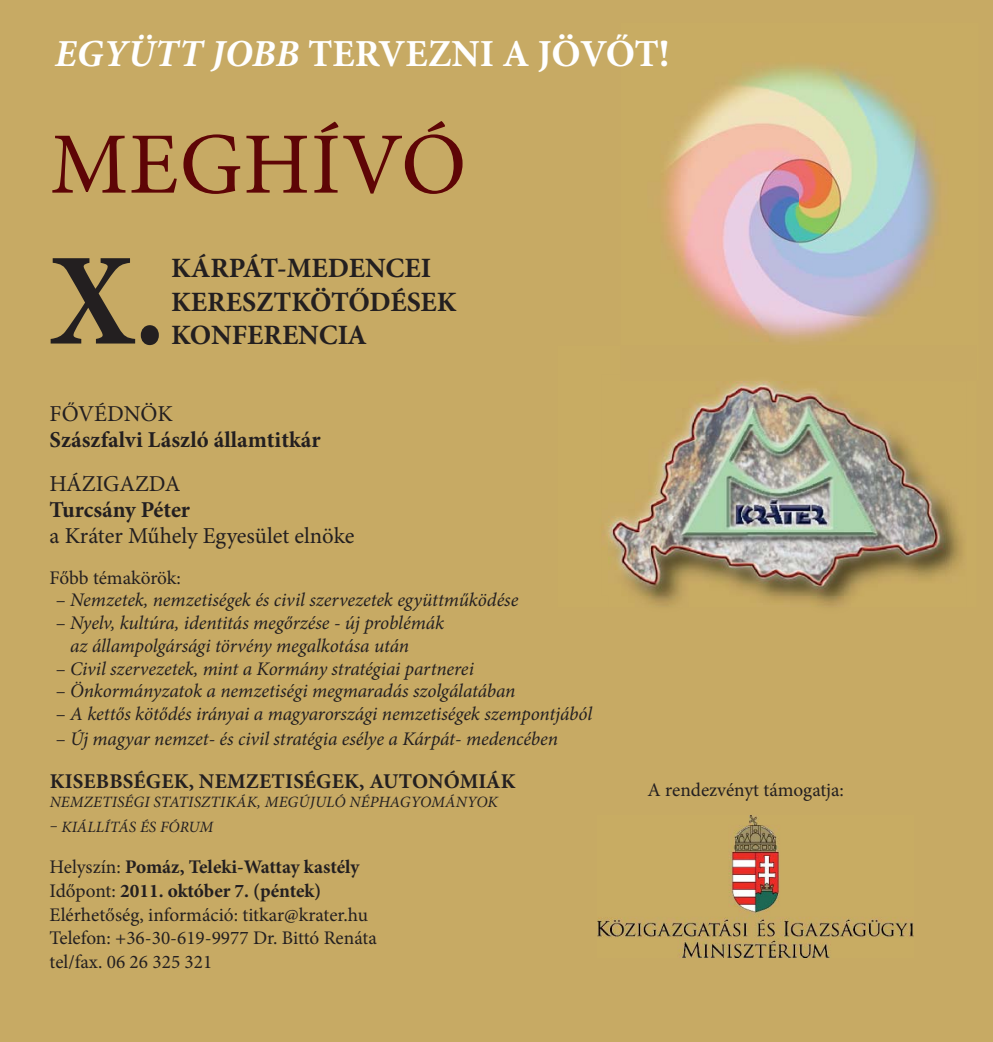
<style>
.page{position:relative;width:993px;height:1042px;background:#fff}
.page>*{position:absolute;margin:0;border:0;box-sizing:border-box;transform-origin:0 0}
.t1{font:700 131.25px "Minion Pro";color:#231f20;scale:.93 1}
.t2{font:87.5px "Minion Pro";letter-spacing:.01em;color:#5e0506}
.t3{font:700 38.15px "Minion Pro";color:#fff}
.t4{font:700 28px/33.6px "Minion Pro";color:#231f20}
.t5{font:22.75px "Minion Pro";color:#231f20}
.t6{font:700 22.75px "Minion Pro";color:#231f20}
.t7{font:700 21px "Minion Pro";letter-spacing:.01em;color:#231f20}
.t8{font:italic 19.25px/22.8px "Minion Pro";letter-spacing:-.005em;color:#231f20}
.t9{font:19.25px/23.6px "Minion Pro";color:#231f20}
.t10{font:italic 15.75px "Minion Pro";letter-spacing:.01em;color:#231f20}
.s1{font-style:italic}
.s2{font-style:normal}
.s3{font-weight:700}
</style>
<div class="page">
<div style="left:0;top:0;width:992px;height:1042px;background:#c7aa64"></div>
<img style="left:664px;top:66px;width:276px;height:195px">
<img style="left:679px;top:261px;width:120px;height:82px">
<img style="left:799px;top:261px;width:126px;height:80px">
<img style="left:608px;top:382px;width:341px;height:214px">
<img style="left:597px;top:816px;width:316px;height:141px">
<h3 class="t3" style="left:55px;top:39px;width:616px"><span class="s1">EGYÜTT JOBB</span> TERVEZNI A JÖVŐT!</h3>
<h2 class="t2" style="left:50px;top:130px;width:417px">MEGHÍVÓ</h2>
<h1 class="t1" style="left:50px;top:250px;width:126px">X.</h1>
<h3 class="t4" style="left:171px;top:254px;width:286px">KÁRPÁT-MEDENCEI<br>KERESZTKÖTŐDÉSEK<br>KONFERENCIA</h3>
<p class="t5" style="left:50px;top:405px;width:124px">FŐVÉDNÖK</p>
<p class="t6" style="left:50px;top:431px;width:272px">Szászfalvi László államtitkár</p>
<p class="t5" style="left:50px;top:475px;width:132px">HÁZIGAZDA</p>
<p class="t6" style="left:50px;top:501px;width:142px">Turcsány Péter</p>
<p class="t5" style="left:50px;top:527px;width:306px">a Kráter Műhely Egyesület elnöke</p>
<p class="t9" style="left:50px;top:567px;width:133px">Főbb témakörök:</p>
<p class="t8" style="left:56px;top:590px;width:464px"><span class="s2">–</span> Nemzetek, nemzetiségek és civil szervezetek együttműködése</p>
<p class="t8" style="left:70px;top:613px;width:375px;text-indent:-14px"><span class="s2">–</span> Nyelv, kultúra, identitás megőrzése - új problémák az állampolgársági törvény megalkotása után</p>
<p class="t8" style="left:56px;top:659px;width:419px"><span class="s2">–</span> Civil szervezetek, mint a Kormány stratégiai partnerei</p>
<p class="t8" style="left:56px;top:681px;width:461px"><span class="s2">–</span> Önkormányzatok a nemzetiségi megmaradás szolgálatában</p>
<p class="t8" style="left:56px;top:704px;width:538px"><span class="s2">–</span> A kettős kötődés irányai a magyarországi nemzetiségek szempontjából</p>
<p class="t8" style="left:56px;top:729px;width:503px"><span class="s2">–</span> Új magyar nemzet- és civil stratégia esélye a Kárpát- medencében</p>
<p class="t7" style="left:50px;top:773px;width:467px">KISEBBSÉGEK, NEMZETISÉGEK, AUTONÓMIÁK</p>
<p class="t10" style="left:50px;top:796px;width:449px">NEMZETISÉGI STATISZTIKÁK, MEGÚJULÓ NÉPHAGYOMÁNYOK</p>
<p class="t10" style="left:50px;top:821px;width:165px">– KIÁLLÍTÁS ÉS FÓRUM</p>
<p class="t9" style="left:50px;top:857px;width:328px">Helyszín: <span class="s3">Pomáz, Teleki-Wattay kastély </span>Időpont: <span class="s3">2011. október 7. (péntek)<br></span>Elérhetőség, információ: titkar@krater.hu Telefon: +36-30-619-9977 Dr. Bittó Renáta tel/fax. 06 26 325 321</p>
<p class="t9" style="left:647px;top:780px;width:198px">A rendezvényt támogatja:</p>
</div>
